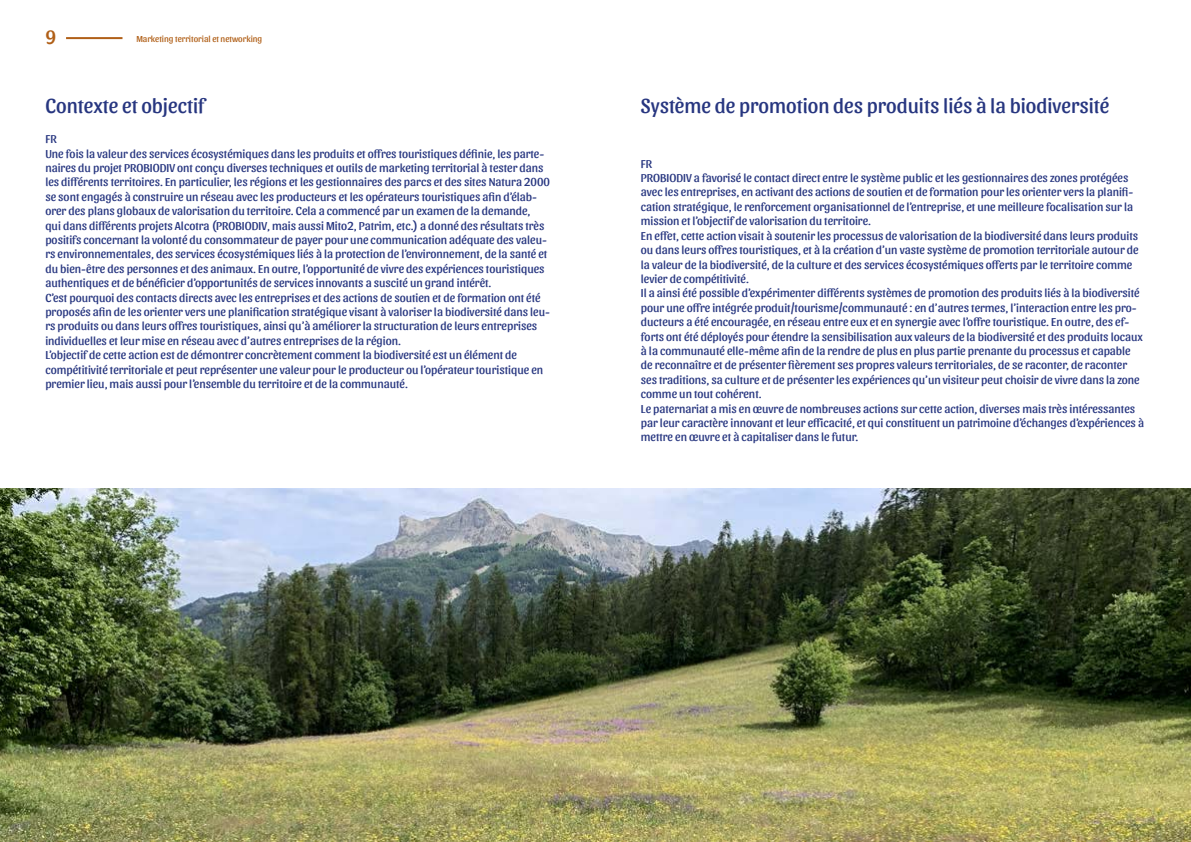
<style>
.page{position:relative;width:1191px;height:842px;background:#fff}
.page>*{position:absolute;margin:0;border:0;box-sizing:border-box;transform-origin:0 0}
.t1{font:21px "Sansita";color:#273680}
.t2{font:20px "Sansita";color:#b05f17}
.t3{font:12px/14.4px "Sansita";color:#273680}
.t4{font:9px "Sansita";color:#b05f17}
</style>
<div class="page">
<hr style="left:66px;top:37px;width:56px;height:2px;background:#b05f17">
<img style="left:0;top:489px;width:1191px;height:353px">
<p class="t2" style="left:45px;top:25px;width:12px">9</p>
<p class="t4" style="left:136px;top:34px;width:127px">Marketing territorial et networking</p>
<p class="t1" style="left:45px;top:93px;width:161px">Contexte et objectif</p>
<p class="t3" style="left:45px;top:132px;width:13px">FR</p>
<p class="t3" style="left:45px;top:146px;width:506px">Une fois la valeur des services écosystémiques dans les produits et offres touristiques définie, les parte&shy;naires du projet PROBIODIV ont conçu diverses techniques et outils de marketing territorial à tester dans les différents territoires. En particulier, les régions et les gestionnaires des parcs et des sites Natura 2000 se sont engagés à construire un réseau avec les producteurs et les opérateurs touristiques afin d’élab&shy;orer des plans globaux de valorisation du territoire. Cela a commencé par un examen de la demande,<br>qui dans différents projets Alcotra (PROBIODIV, mais aussi Mito2, Patrim, etc.) a donné des résultats très positifs concernant la volonté du consommateur de payer pour une communication adéquate des valeu&shy;rs environnementales, des services écosystémiques liés à la protection de l’environnement, de la santé et du bien-être des personnes et des animaux. En outre, l’opportunité de vivre des expériences touristiques authentiques et de bénéficier d’opportunités de services innovants a suscité un grand intérêt.</p>
<p class="t3" style="left:45px;top:290px;width:506px">C’est pourquoi des contacts directs avec les entreprises et des actions de soutien et de formation ont été proposés afin de les orienter vers une planification stratégique visant à valoriser la biodiversité dans leu&shy;rs produits ou dans leurs offres touristiques, ainsi qu’à améliorer la structuration de leurs entreprises individuelles et leur mise en réseau avec d’autres entreprises de la région.</p>
<p class="t3" style="left:45px;top:348px;width:499px">L’objectif de cette action est de démontrer concrètement comment la biodiversité est un élément de compétitivité territoriale et peut représenter une valeur pour le producteur ou l’opérateur touristique en premier lieu, mais aussi pour l’ensemble du territoire et de la communauté.</p>
<p class="t1" style="left:641px;top:93px;width:470px">Système de promotion des produits liés à la biodiversité</p>
<p class="t3" style="left:641px;top:156px;width:13px">FR</p>
<p class="t3" style="left:641px;top:171px;width:494px">PROBIODIV a favorisé le contact direct entre le système public et les gestionnaires des zones protégées avec les entreprises, en activant des actions de soutien et de formation pour les orienter vers la planifi&shy;cation stratégique, le renforcement organisationnel de l’entreprise, et une meilleure focalisation sur la mission et l’objectif de valorisation du territoire.</p>
<p class="t3" style="left:641px;top:228px;width:499px">En effet, cette action visait à soutenir les processus de valorisation de la biodiversité dans leurs produits ou dans leurs offres touristiques, et à la création d’un vaste système de promotion territoriale autour de la valeur de la biodiversité, de la culture et des services écosystémiques offerts par le territoire comme levier de compétitivité.</p>
<p class="t3" style="left:641px;top:286px;width:503px">Il a ainsi été possible d’expérimenter différents systèmes de promotion des produits liés à la biodiversité pour une offre intégrée produit/tourisme/communauté : en d’autres termes, l’interaction entre les pro&shy;ducteurs a été encouragée, en réseau entre eux et en synergie avec l’offre touristique. En outre, des ef&shy;forts ont été déployés pour étendre la sensibilisation aux valeurs de la biodiversité et des produits locaux à la communauté elle-même afin de la rendre de plus en plus partie prenante du processus et capable de reconnaître et de présenter fièrement ses propres valeurs territoriales, de se raconter, de raconter ses traditions, sa culture et de présenter les expériences qu’un visiteur peut choisir de vivre dans la zone comme un tout cohérent.</p>
<p class="t3" style="left:641px;top:401px;width:504px">Le paternariat a mis en œuvre de nombreuses actions sur cette action, diverses mais très intéressantes par leur caractère innovant et leur efficacité, et qui constituent un patrimoine d’échanges d’expériences à mettre en œuvre et à capitaliser dans le futur.</p>
</div>
